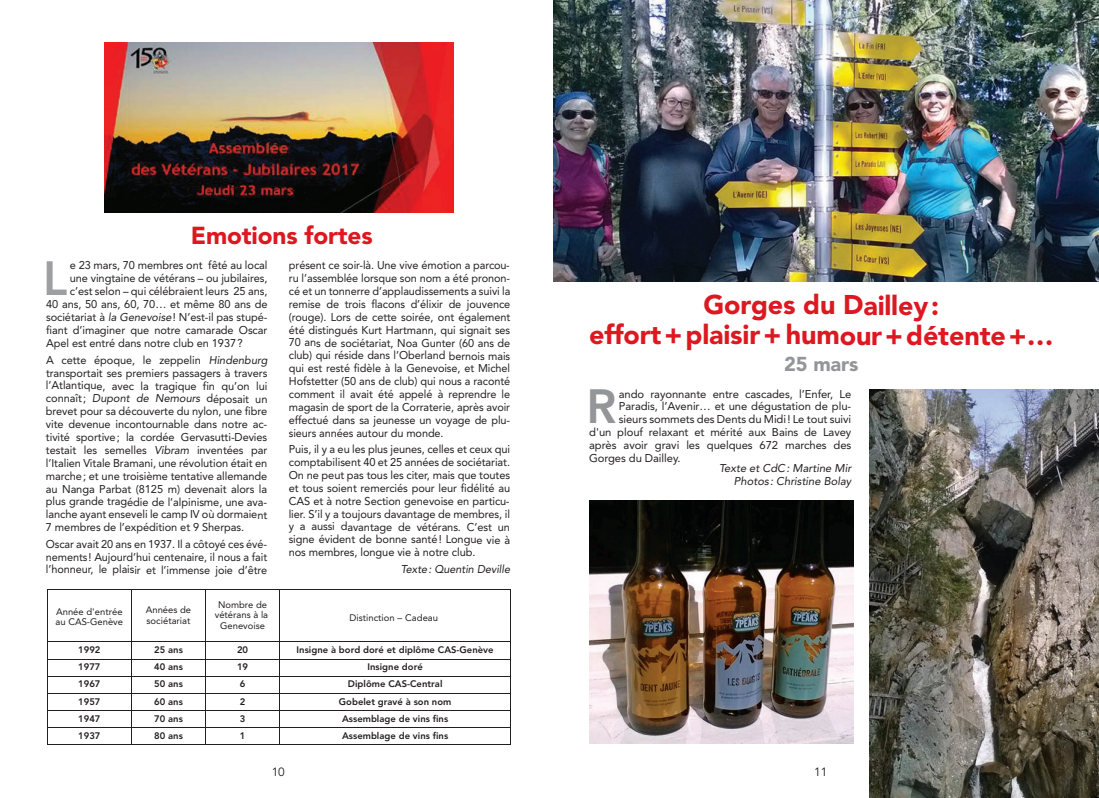
<style>
.page{position:relative;width:1099px;height:798px;background:#fff}
.page>*{position:absolute;margin:0;border:0;box-sizing:border-box;transform-origin:0 0}
.t1{font:800 47.62px "Avenir";color:#939598}
.t2{font:800 47.62px "Avenir";color:#9d9fa2}
.t3{font:900 26.88px/30px "Avenir";letter-spacing:-.005em;color:#dc1820;text-align:center}
.t4{font:900 24.38px "Avenir";letter-spacing:-.005em;color:#dc1820}
.t5{font:900 20px "Avenir";letter-spacing:-.01em;color:#939598}
.t6{font:11.88px "Avenir";color:#231f20}
.t7{font:11.25px/12.9px "Avenir";letter-spacing:-.01em;color:#231f20;text-align:justify}
.t8{font:italic 11.25px/12.9px "Avenir";letter-spacing:-.005em;color:#231f20;text-align:right}
.t9{font:800 9.38px "Avenir";color:#231f20}
.t10{font:9.38px/10.2px "Avenir";color:#231f20}
.s1{font-style:italic}
</style>
<div class="page">
<img style="left:589px;top:500px;width:264px;height:243px">
<img style="left:869px;top:389px;width:229px;height:408px">
<img style="left:553px;top:0;width:545px;height:281px">
<hr style="left:48px;top:588px;width:83px;height:1px;background:#231f20">
<hr style="left:132px;top:588px;width:73px;height:1px;background:#231f20">
<hr style="left:206px;top:588px;width:73px;height:1px;background:#231f20">
<hr style="left:280px;top:588px;width:230px;height:1px;background:#231f20">
<hr style="left:47px;top:589px;width:1px;height:52px;background:#231f20">
<hr style="left:131px;top:589px;width:1px;height:52px;background:#231f20">
<hr style="left:205px;top:589px;width:1px;height:52px;background:#231f20">
<hr style="left:279px;top:589px;width:1px;height:52px;background:#231f20">
<hr style="left:510px;top:589px;width:1px;height:52px;background:#231f20">
<hr style="left:48px;top:641px;width:83px;height:1px;background:#231f20">
<hr style="left:132px;top:641px;width:73px;height:1px;background:#231f20">
<hr style="left:206px;top:641px;width:73px;height:1px;background:#231f20">
<hr style="left:280px;top:641px;width:230px;height:1px;background:#231f20">
<hr style="left:48px;top:658px;width:83px;height:1px;background:#231f20">
<hr style="left:132px;top:658px;width:73px;height:1px;background:#231f20">
<hr style="left:206px;top:658px;width:73px;height:1px;background:#231f20">
<hr style="left:280px;top:658px;width:230px;height:1px;background:#231f20">
<hr style="left:48px;top:675px;width:83px;height:1px;background:#231f20">
<hr style="left:132px;top:675px;width:73px;height:1px;background:#231f20">
<hr style="left:206px;top:675px;width:73px;height:1px;background:#231f20">
<hr style="left:280px;top:675px;width:230px;height:1px;background:#231f20">
<hr style="left:48px;top:692px;width:83px;height:1px;background:#231f20">
<hr style="left:132px;top:692px;width:73px;height:1px;background:#231f20">
<hr style="left:206px;top:692px;width:73px;height:1px;background:#231f20">
<hr style="left:280px;top:692px;width:230px;height:1px;background:#231f20">
<hr style="left:48px;top:710px;width:83px;height:1px;background:#231f20">
<hr style="left:132px;top:710px;width:73px;height:1px;background:#231f20">
<hr style="left:206px;top:710px;width:73px;height:1px;background:#231f20">
<hr style="left:280px;top:710px;width:230px;height:1px;background:#231f20">
<hr style="left:48px;top:727px;width:83px;height:1px;background:#231f20">
<hr style="left:132px;top:727px;width:73px;height:1px;background:#231f20">
<hr style="left:206px;top:727px;width:73px;height:1px;background:#231f20">
<hr style="left:280px;top:727px;width:230px;height:1px;background:#231f20">
<svg style="left:47px;top:641px;width:1px;height:104px"></svg>
<hr style="left:48px;top:744px;width:83px;height:1px;background:#231f20">
<svg style="left:131px;top:641px;width:1px;height:104px"></svg>
<hr style="left:132px;top:744px;width:73px;height:1px;background:#231f20">
<svg style="left:205px;top:641px;width:1px;height:104px"></svg>
<hr style="left:206px;top:744px;width:73px;height:1px;background:#231f20">
<svg style="left:279px;top:641px;width:1px;height:104px"></svg>
<hr style="left:280px;top:744px;width:230px;height:1px;background:#231f20">
<svg style="left:510px;top:641px;width:1px;height:104px"></svg>
<img style="left:104px;top:43px;width:350px;height:169px">
<h3 class="t4" style="left:191px;top:225px;width:183px">Emotions fortes</h3>
<h1 class="t2" style="left:43px;top:259px;width:26px">L</h1>
<p class="t7" style="left:70px;top:260px;width:199px">e 23 mars, 70 membres ont fêté au local</p>
<p class="t7" style="left:70px;top:273px;width:199px">une vingtaine de vétérans – ou jubilaires,</p>
<p class="t7" style="left:70px;top:285px;width:199px">c’est selon – qui célébraient leurs 25 ans,</p>
<p class="t7" style="left:46px;top:298px;width:223px">40 ans, 50 ans, 60, 70… et même 80 ans de</p>
<p class="t7" style="left:46px;top:311px;width:223px">sociétariat à <span class="s1">la Genevoise</span>! N’est-il pas stupé-</p>
<p class="t7" style="left:46px;top:324px;width:223px">fiant d’imaginer que notre camarade Oscar</p>
<p class="t7" style="left:46px;top:337px;width:198px">Apel est entré dans notre club en 1937?</p>
<p class="t7" style="left:46px;top:354px;width:223px">A cette époque, le zeppelin <span class="s1">Hindenburg </span>transportait ses premiers passagers à travers l’Atlantique, avec la tragique fin qu’on lui connaît; <span class="s1">Dupont de Nemours</span> déposait un brevet pour sa découverte du nylon, une fibre vite devenue incontournable dans notre ac - tivité sportive; la cordée Gervasutti-Devies testait les semelles <span class="s1">Vibram</span> inventées par l’Italien Vitale Bramani, une révolution était en marche; et une troisième tentative allemande au Nanga Parbat (8125 m) devenait alors la plus grande tragédie de l’alpinisme, une ava&shy;lanche ayant enseveli le camp IV où dormaient 7 membres de l’expédition et 9 Sherpas.</p>
<p class="t7" style="left:46px;top:538px;width:223px">Oscar avait 20 ans en 1937. Il a côtoyé ces évé&shy;nements! Aujourd’hui centenaire, il nous a fait l’honneur, le plaisir et l’immense joie d’être</p>
<p class="t10" style="left:56px;top:606px;width:69px">Année d'entrée au CAS-Genève</p>
<p class="t10" style="left:146px;top:605px;width:47px">Années de sociétariat</p>
<p class="t10" style="left:215px;top:600px;width:55px;text-align:center">Nombre de vétérans à la<br>Genevoise</p>
<p class="t7" style="left:289px;top:260px;width:223px">présent ce soir-là. Une vive émotion a parcou&shy;ru l’assemblée lorsque son nom a été pronon&shy;cé et un tonnerre d’applaudissements a suivi la remise de trois flacons d’élixir de jouvence (rouge). Lors de cette soirée, ont également été distingués Kurt Hartmann, qui signait ses 70 ans de sociétariat, Noa Gunter (60 ans de club) qui réside dans l’Oberland bernois mais qui est resté fidèle à la Gene voise, et Michel Hofstetter (50 ans de club) qui nous a raconté comment il avait été ap pelé à reprendre le magasin de sport de la Corraterie, après avoir effectué dans sa jeunesse un voyage de plu&shy;sieurs années autour du monde.</p>
<p class="t7" style="left:289px;top:443px;width:223px">Puis, il y a eu les plus jeunes, celles et ceux qui comptabilisent 40 et 25 années de sociétariat.<br>On ne peut pas tous les citer, mais que toutes et tous soient remerciés pour leur fidélité au CAS et à notre Section genevoise en particu&shy;lier. S’il y a toujours davantage de membres, il y a aussi davantage de vétérans. C’est un signe évident de bonne santé! Longue vie à nos membres, longue vie à notre club.</p>
<p class="t8" style="left:401px;top:563px;width:111px">Texte: Quentin Deville</p>
<p class="t10" style="left:349px;top:613px;width:90px">Distinction – Cadeau</p>
<p class="t9" style="left:78px;top:646px;width:24px">1992</p>
<p class="t9" style="left:154px;top:646px;width:30px">25 ans</p>
<p class="t9" style="left:237px;top:646px;width:13px">20</p>
<p class="t9" style="left:297px;top:646px;width:198px">Insigne à bord doré et diplôme CAS-Genève</p>
<p class="t9" style="left:78px;top:663px;width:24px">1977</p>
<p class="t9" style="left:154px;top:663px;width:30px">40 ans</p>
<p class="t9" style="left:237px;top:663px;width:13px">19</p>
<p class="t9" style="left:367px;top:663px;width:57px">Insigne doré</p>
<p class="t9" style="left:78px;top:680px;width:24px">1967</p>
<p class="t9" style="left:154px;top:680px;width:30px">50 ans</p>
<p class="t9" style="left:240px;top:680px;width:7px">6</p>
<p class="t9" style="left:348px;top:680px;width:96px">Diplôme CAS-Central</p>
<p class="t9" style="left:78px;top:697px;width:24px">1957</p>
<p class="t9" style="left:154px;top:697px;width:30px">60 ans</p>
<p class="t9" style="left:240px;top:697px;width:7px">2</p>
<p class="t9" style="left:339px;top:697px;width:114px">Gobelet gravé à son nom</p>
<p class="t9" style="left:78px;top:714px;width:24px">1947</p>
<p class="t9" style="left:154px;top:714px;width:30px">70 ans</p>
<p class="t9" style="left:240px;top:714px;width:7px">3</p>
<p class="t9" style="left:342px;top:714px;width:108px">Assemblage de vins fins</p>
<p class="t9" style="left:78px;top:731px;width:24px">1937</p>
<p class="t9" style="left:154px;top:731px;width:30px">80 ans</p>
<p class="t9" style="left:240px;top:731px;width:7px">1</p>
<p class="t9" style="left:342px;top:731px;width:108px">Assemblage de vins fins</p>
<h2 class="t3" style="left:589px;top:292px;width:466px">Gorges du Dailley:<br>effort+plaisir+ humour+détente+…</h2>
<h3 class="t5" style="left:784px;top:355px;width:76px">25 mars</h3>
<h1 class="t1" style="left:586px;top:387px;width:31px">R</h1>
<p class="t7" style="left:618px;top:388px;width:234px">ando rayonnante entre cascades, l’En fer, Le</p>
<p class="t7" style="left:618px;top:401px;width:234px">Paradis, l’Avenir… et une dé gus tation de plu-</p>
<p class="t7" style="left:618px;top:413px;width:234px">sieurs sommets des Dents du Midi! Le tout suivi</p>
<p class="t7" style="left:589px;top:426px;width:263px">d'un plouf relaxant et mérité aux Bains de Lavey</p>
<p class="t7" style="left:589px;top:439px;width:264px">après avoir gravi les quelques 672 marches des</p>
<p class="t7" style="left:589px;top:452px;width:93px">Gorges du Dailley.</p>
<p class="t8" style="left:719px;top:462px;width:134px">Texte et CdC: Martine Mir<br>Photos: Christine Bolay</p>
<p class="t6" style="left:272px;top:766px;width:15px">10</p>
<p class="t6" style="left:814px;top:766px;width:15px">11</p>
</div>
